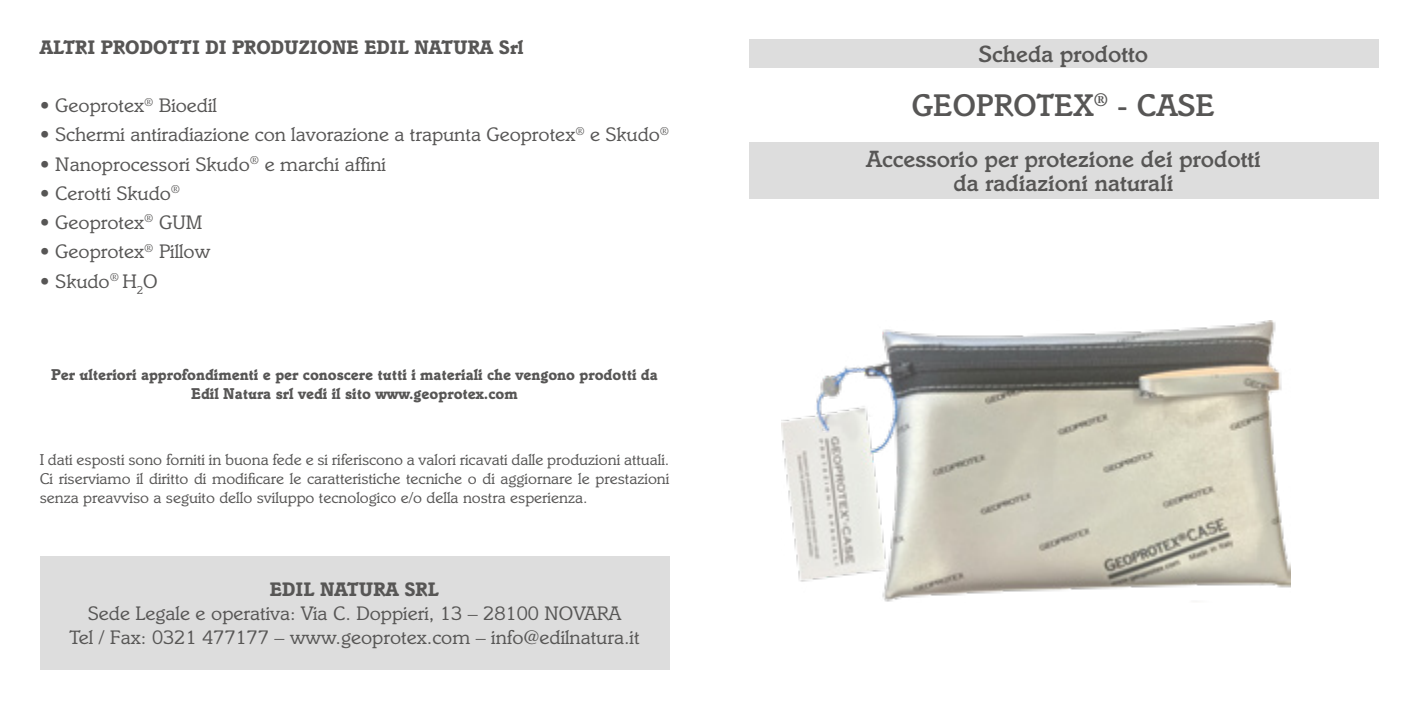
<style>
.page{position:relative;width:1418px;height:709px;background:#fff}
.page>*{position:absolute;margin:0;border:0;box-sizing:border-box;transform-origin:0 0}
.Normale{font:500 32px "Italia Std";color:#575655}
.Normale-2{font:500 24px "Italia Std";color:#575655}
.Titolo_1{font:500 24px "Italia Std";color:#575655}
.Corpo_del_testo_2{font:20px "Italia Std";color:#575655}
.Titolo_1-2{font:20px "Italia Std";color:#575655}
.Corpo_del_testo_2-2{font:700 20px "Italia Std";color:#575655}
.Titolo_1-3{font:700 20px "Italia Std";color:#575655}
.Normale-3{font:16px/19.2px "Italia Std";color:#575655;text-align:justify}
.Normale-4{font:700 16px "Italia Std";color:#575655}
</style>
<div class="page">
<div style="left:748px;top:40px;width:630px;height:28px;background:#ddd"></div>
<div style="left:748px;top:142px;width:630px;height:56px;background:#ddd"></div>
<img style="left:781px;top:321px;width:509px;height:281px">
<div style="left:40px;top:556px;width:629px;height:113px;background:#ddd"></div>
<p class="Corpo_del_testo_2-2" style="left:40px;top:35px;width:485px">ALTRI PRODOTTI DI PRODUZIONE EDIL NATURA Srl</p>
<p class="Corpo_del_testo_2" style="left:40px;top:94px;width:179px">• Geoprotex<sup>®</sup> Bioedil</p>
<p class="Corpo_del_testo_2" style="left:40px;top:123px;width:631px">• Schermi antiradiazione con lavorazione a trapunta Geoprotex<sup>®</sup> e Skudo<sup>®</sup></p>
<p class="Corpo_del_testo_2" style="left:40px;top:152px;width:348px">• Nanoprocessori Skudo<sup>®</sup> e marchi affini</p>
<p class="Corpo_del_testo_2" style="left:40px;top:181px;width:142px">• Cerotti Skudo<sup>®</sup></p>
<p class="Corpo_del_testo_2" style="left:40px;top:211px;width:164px">• Geoprotex<sup>®</sup> GUM</p>
<p class="Corpo_del_testo_2" style="left:40px;top:240px;width:172px">• Geoprotex<sup>®</sup> Pillow</p>
<p class="Corpo_del_testo_2" style="left:40px;top:269px;width:119px">• Skudo<sup>®</sup> H<sub>2</sub>O</p>
<p class="Normale-4" style="left:51px;top:364px;width:608px">Per ulteriori approfondimenti e per conoscere tutti i materiali che vengono prodotti da</p>
<p class="Normale-4" style="left:191px;top:384px;width:328px">Edil Natura srl vedi il sito www.geoprotex.com</p>
<p class="Normale-3" style="left:40px;top:450px;width:631px">I dati esposti sono forniti in buona fede e si riferiscono a valori ricavati dalle produzioni attuali.<br>Ci riserviamo il diritto di modificare le caratteristiche tecniche o di aggiornare le prestazioni senza preavviso a seguito dello sviluppo tecnologico e/o della nostra esperienza.</p>
<p class="Titolo_1-3" style="left:270px;top:576px;width:170px">EDIL NATURA SRL</p>
<p class="Titolo_1-2" style="left:88px;top:601px;width:535px">Sede Legale e operativa: Via C. Doppieri, 13 – 28100 NOVARA</p>
<p class="Titolo_1-2" style="left:69px;top:625px;width:571px">Tel / Fax: 0321 477177 – www.geoprotex.com – info@edilnatura.it</p>
<p class="Normale-2" style="left:978px;top:40px;width:171px">Scheda prodotto</p>
<p class="Normale" style="left:912px;top:87px;width:304px">GEOPROTEX<sup>®</sup> - CASE</p>
<p class="Titolo_1" style="left:866px;top:144px;width:396px">Accessorio per protezione dei prodotti</p>
<p class="Normale-2" style="left:953px;top:168px;width:222px">da radiazioni naturali</p>
</div>
